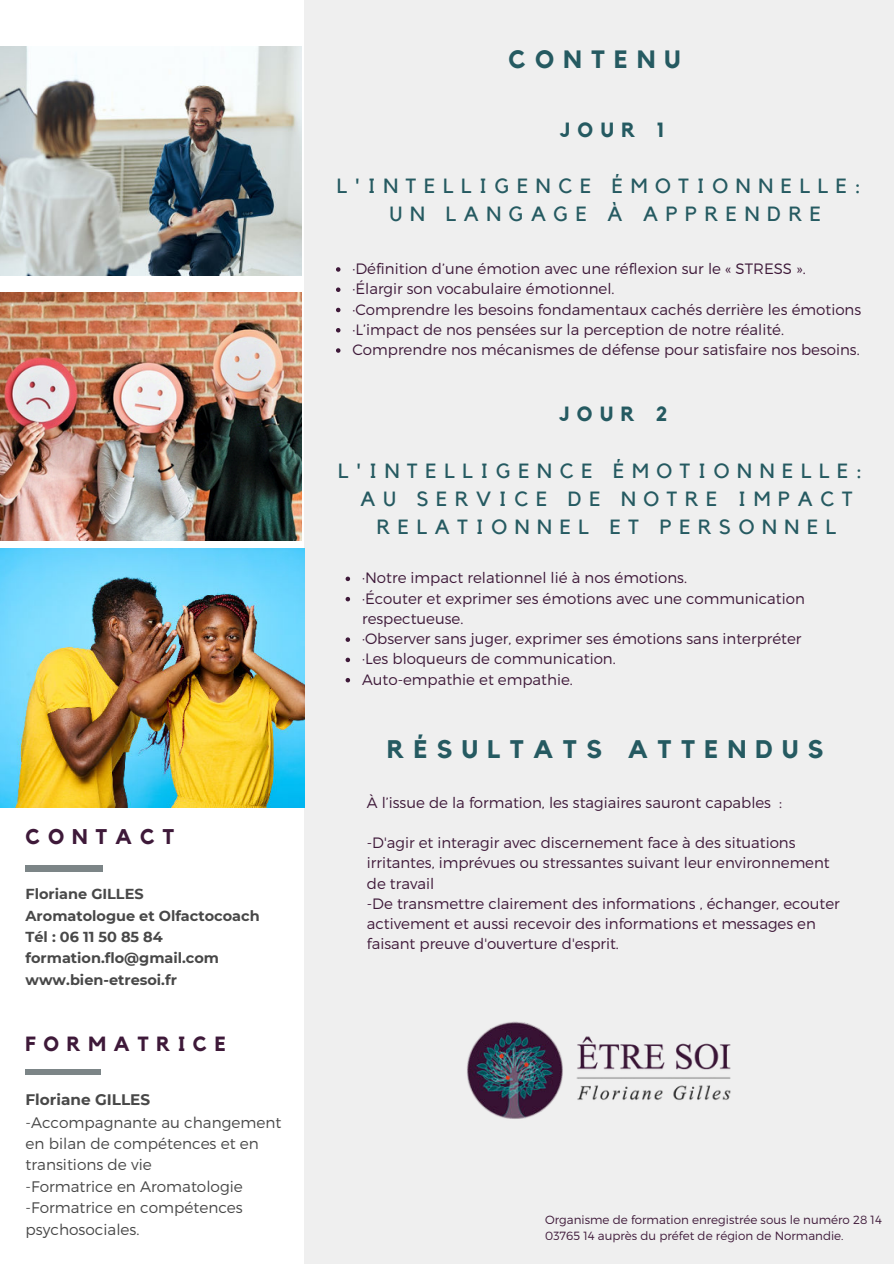
<style>
.page{position:relative;width:894px;height:1264px;background:#fff}
.page>*{position:absolute;margin:0;border:0;box-sizing:border-box;transform-origin:0 0}
.t1{font:700 25.35px "Kollektif";letter-spacing:.37em;color:#255a61}
.t2{font:700 25.05px "Kollektif";letter-spacing:.37em;color:#255a61}
.t3{font:700 21.15px "Kollektif";letter-spacing:.37em;color:#3e1939}
.t4{font:20.55px/28.2px "Kollektif";letter-spacing:.37em;color:#255a61}
.t5{font:700 20.55px "Kollektif";letter-spacing:.37em;color:#255a61}
.t6{font:700 20.55px "Kollektif";letter-spacing:.37em;color:#3e1939}
.t7{font:300 15.3px/21.5px "Montserrat";color:#484848}
.t8{font:700 15.3px "Montserrat";color:#484848}
.t9{font:300 15px/20.2px "Montserrat";color:#3e1939}
.t10{font:700 14.4px/21.3px "Montserrat";color:#484848}
.t11{font:300 11.85px/15.9px "Montserrat";color:#3e1939}
</style>
<div class="page">
<div style="left:304px;top:0;width:589px;height:1263px;background:#efefef"></div>
<img style="left:0;top:548px;width:304px;height:259px">
<svg style="left:336px;top:267px;width:4px;height:5px"></svg>
<svg style="left:336px;top:287px;width:4px;height:5px"></svg>
<svg style="left:336px;top:308px;width:4px;height:4px"></svg>
<svg style="left:336px;top:328px;width:4px;height:4px"></svg>
<svg style="left:336px;top:348px;width:4px;height:5px"></svg>
<div style="left:26px;top:865px;width:77px;height:7px;background:#7c8587"></div>
<img style="left:0;top:292px;width:302px;height:248px">
<img style="left:0;top:46px;width:302px;height:229px">
<svg style="left:345px;top:576px;width:5px;height:5px"></svg>
<svg style="left:345px;top:597px;width:5px;height:4px"></svg>
<svg style="left:345px;top:637px;width:5px;height:5px"></svg>
<svg style="left:345px;top:657px;width:5px;height:5px"></svg>
<svg style="left:345px;top:678px;width:5px;height:4px"></svg>
<img style="left:467px;top:1021px;width:264px;height:98px">
<div style="left:26px;top:1068px;width:75px;height:6px;background:#7c8587"></div>
<h3 class="t3" style="left:26px;top:824px;width:150px">CONTACT</h3>
<p class="t10" style="left:26px;top:882px;width:235px">Floriane GILLES<br>Aromatologue et Olfactocoach<br>Tél : 06 11 50 85 84 formation.flo@gmail.com www.bien-etresoi.fr</p>
<h3 class="t6" style="left:26px;top:1031px;width:202px">FORMATRICE</h3>
<p class="t8" style="left:26px;top:1088px;width:126px">Floriane GILLES</p>
<p class="t7" style="left:26px;top:1111px;width:257px">-Accompagnante au changement en bilan de compétences et en transitions de vie<br>-Formatrice en Aromatologie -Formatrice en compétences psychosociales.</p>
<h2 class="t2" style="left:508px;top:44px;width:173px">CONTENU</h2>
<h3 class="t5" style="left:559px;top:118px;width:106px">JOUR 1</h3>
<h3 class="t4" style="left:389px;top:172px;width:472px;text-indent:-53px">L'INTELLIGENCE ÉMOTIONNELLE:<br>UN LANGAGE À APPRENDRE</h3>
<p class="t9" style="left:352px;top:258px;width:510px">·Définition d’une émotion avec une réflexion sur le « STRESS ».<br>·Élargir son vocabulaire émotionnel.<br>·Comprendre les besoins fondamentaux cachés derrière les émotions ·L’impact de nos pensées sur la perception de notre réalité.<br>Comprendre nos mécanismes de défense pour satisfaire nos besoins.</p>
<h3 class="t5" style="left:559px;top:402px;width:110px">JOUR 2</h3>
<h3 class="t4" style="left:338px;top:456px;width:525px">L'INTELLIGENCE ÉMOTIONNELLE:</h3>
<h3 class="t4" style="left:360px;top:484px;width:493px">AU SERVICE DE NOTRE IMPACT</h3>
<h3 class="t4" style="left:377px;top:512px;width:461px">RELATIONNEL ET PERSONNEL</h3>
<p class="t9" style="left:362px;top:567px;width:444px">·Notre impact relationnel lié à nos émotions.<br>·Écouter et exprimer ses émotions avec une communication respectueuse.<br>·Observer sans juger, exprimer ses émotions sans interpréter ·Les bloqueurs de communication.<br>Auto-empathie et empathie.</p>
<h1 class="t1" style="left:387px;top:733px;width:438px">RÉSULTATS ATTENDUS</h1>
<p class="t9" style="left:367px;top:792px;width:417px">À l’issue de la formation, les stagiaires sauront capables :</p>
<p class="t9" style="left:367px;top:832px;width:474px">-D'agir et interagir avec discernement face à des situations irritantes, imprévues ou stressantes suivant leur environnement de travail<br>-De transmettre clairement des informations , échanger, ecouter activement et aussi recevoir des informations et messages en faisant preuve d'ouverture d'esprit.</p>
<p class="t11" style="left:545px;top:1211px;width:338px">Organisme de formation enregistrée sous le numéro 28 14<br>03765 14 auprès du préfet de région de Normandie.</p>
</div>
